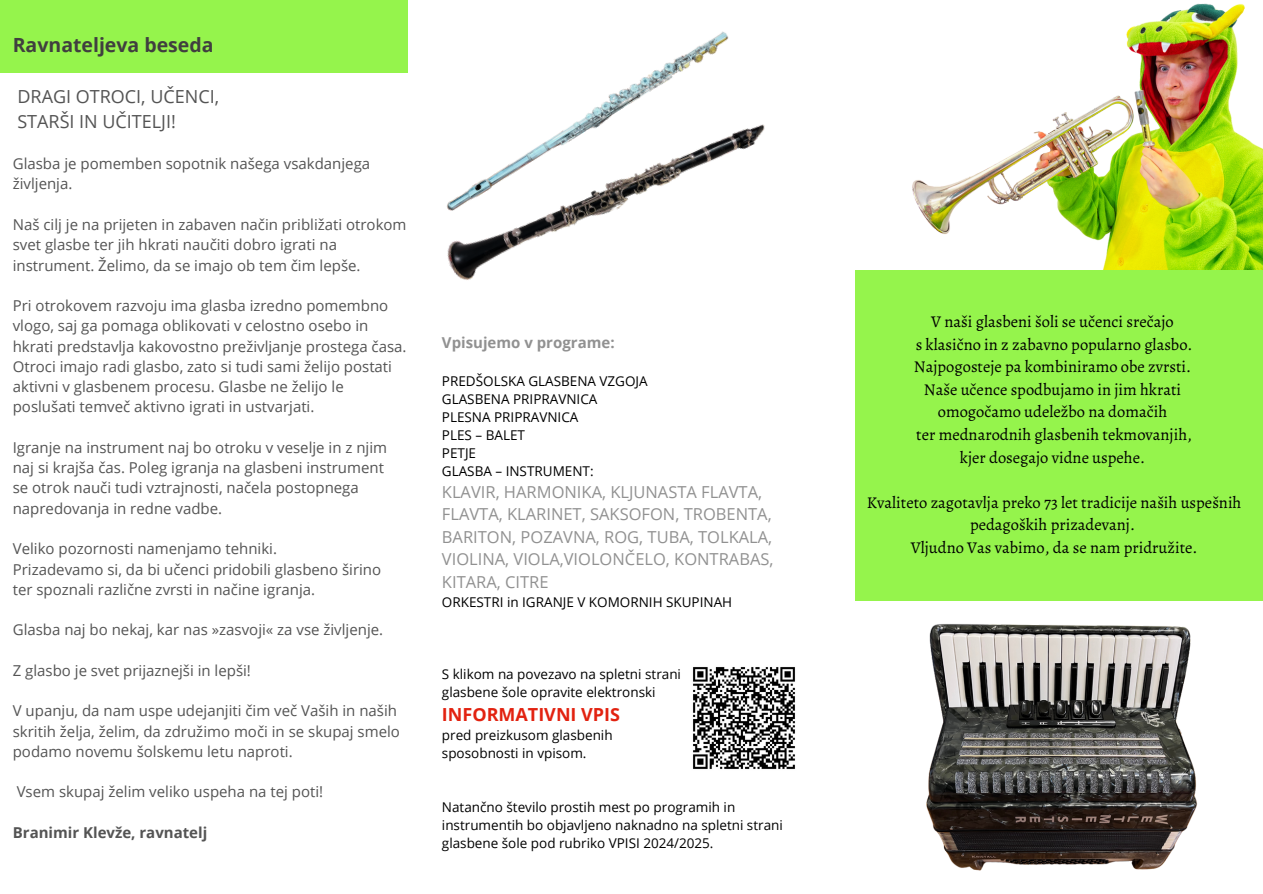
<style>
.page{position:relative;width:1263px;height:894px;background:#fff}
.page>*{position:absolute;margin:0;border:0;box-sizing:border-box;transform-origin:0 0}
.t1{font:700 19.5px "Open Sans";color:#403f3f}
.t2{font:18px/24.8px "Open Sans";color:#545454}
.t3{font:700 18px "Open Sans";color:#e22210}
.t4{font:16.5px/22.5px "Alegreya";color:#000;text-align:center}
.t5{font:16.5px/22.5px "Open Sans";color:#919191}
.t6{font:15px/20.2px "Open Sans";color:#545454}
.t7{font:700 15px "Open Sans";color:#545454}
.t8{font:700 15px "Open Sans";color:#919191}
.t9{font:13.5px/18px "Open Sans";color:#000}
</style>
<div class="page">
<div style="left:0;top:0;width:408px;height:73px;background:#95f44c"></div>
<img style="left:912px;top:3px;width:351px;height:266px">
<div style="left:855px;top:270px;width:408px;height:330px;background:#95f44c"></div>
<img style="left:693px;top:667px;width:102px;height:102px">
<img style="left:926px;top:624px;width:271px;height:247px">
<img style="left:446px;top:31px;width:319px;height:249px">
<p class="t1" style="left:13px;top:31px;width:202px">Ravnateljeva beseda</p>
<h3 class="t2" style="left:17px;top:83px;width:203px">DRAGI OTROCI, UČENCI,<br>STARŠI IN UČITELJI!</h3>
<h4 class="t6" style="left:13px;top:153px;width:359px">Glasba je pomemben sopotnik našega vsakdanjega življenja.</h4>
<p class="t6" style="left:13px;top:214px;width:395px">Naš cilj je na prijeten in zabaven način približati otrokom svet glasbe ter jih hkrati naučiti dobro igrati na instrument. Želimo, da se imajo ob tem čim lepše.</p>
<p class="t6" style="left:13px;top:295px;width:395px">Pri otrokovem razvoju ima glasba izredno pomembno vlogo, saj ga pomaga oblikovati v celostno osebo in hkrati predstavlja kakovostno preživljanje prostega časa.<br>Otroci imajo radi glasbo, zato si tudi sami želijo postati aktivni v glasbenem procesu. Glasbe ne želijo le poslušati temveč aktivno igrati in ustvarjati.</p>
<p class="t6" style="left:13px;top:437px;width:376px">Igranje na instrument naj bo otroku v veselje in z njim naj si krajša čas. Poleg igranja na glasbeni instrument se otrok nauči tudi vztrajnosti, načela postopnega napredovanja in redne vadbe.</p>
<p class="t6" style="left:13px;top:538px;width:370px">Veliko pozornosti namenjamo tehniki.<br>Prizadevamo si, da bi učenci pridobili glasbeno širino ter spoznali različne zvrsti in načine igranja.</p>
<p class="t6" style="left:13px;top:619px;width:372px">Glasba naj bo nekaj, kar nas »zasvoji« za vse življenje.</p>
<p class="t6" style="left:13px;top:659px;width:240px">Z glasbo je svet prijaznejši in lepši!</p>
<p class="t6" style="left:13px;top:700px;width:389px">V upanju, da nam uspe udejanjiti čim več Vaših in naših skritih želja, želim, da združimo moči in se skupaj smelo podamo novemu šolskemu letu naproti.</p>
<p class="t6" style="left:17px;top:781px;width:308px">Vsem skupaj želim veliko uspeha na tej poti!</p>
<h4 class="t7" style="left:13px;top:821px;width:196px">Branimir Klevže, ravnatelj</h4>
<h1 class="t8" style="left:442px;top:332px;width:174px">Vpisujemo v programe:</h1>
<h4 class="t9" style="left:442px;top:372px;width:207px">PREDŠOLSKA GLASBENA VZGOJA<br>GLASBENA PRIPRAVNICA<br>PLESNA PRIPRAVNICA<br>PLES – BALET<br>PETJE<br>GLASBA – INSTRUMENT:</h4>
<h4 class="t5" style="left:442px;top:480px;width:333px">KLAVIR, HARMONIKA, KLJUNASTA FLAVTA, FLAVTA, KLARINET, SAKSOFON, TROBENTA, BARITON, POZAVNA, ROG, TUBA, TOLKALA, VIOLINA, VIOLA,VIOLONČELO, KONTRABAS, KITARA, CITRE</h4>
<h4 class="t9" style="left:442px;top:592px;width:292px">ORKESTRI in IGRANJE V KOMORNIH SKUPINAH</h4>
<h4 class="t9" style="left:442px;top:664px;width:241px">S klikom na povezavo na spletni strani</h4>
<h4 class="t9" style="left:442px;top:682px;width:215px">glasbene šole opravite elektronski</h4>
<h4 class="t3" style="left:442px;top:701px;width:180px">INFORMATIVNI VPIS</h4>
<h4 class="t9" style="left:442px;top:725px;width:172px">pred preizkusom glasbenih</h4>
<h4 class="t9" style="left:442px;top:743px;width:146px">sposobnosti in vpisom.</h4>
<h4 class="t9" style="left:442px;top:797px;width:342px">Natančno število prostih mest po programih in instrumentih bo objavljeno naknadno na spletni strani glasbene šole pod rubriko VPISI 2024/2025.</h4>
<h4 class="t4" style="left:914px;top:310px;width:280px">V naši glasbeni šoli se učenci srečajo<br>s klasično in z zabavno popularno glasbo.<br>Najpogosteje pa kombiniramo obe zvrsti.<br>Naše učence spodbujamo in jim hkrati omogočamo udeležbo na domačih<br>ter mednarodnih glasbenih tekmovanjih, kjer dosegajo vidne uspehe.</h4>
<p class="t4" style="left:867px;top:490px;width:376px">Kvaliteto zagotavlja preko 73 let tradicije naših uspešnih pedagoških prizadevanj.<br>Vljudno Vas vabimo, da se nam pridružite.</p>
</div>
